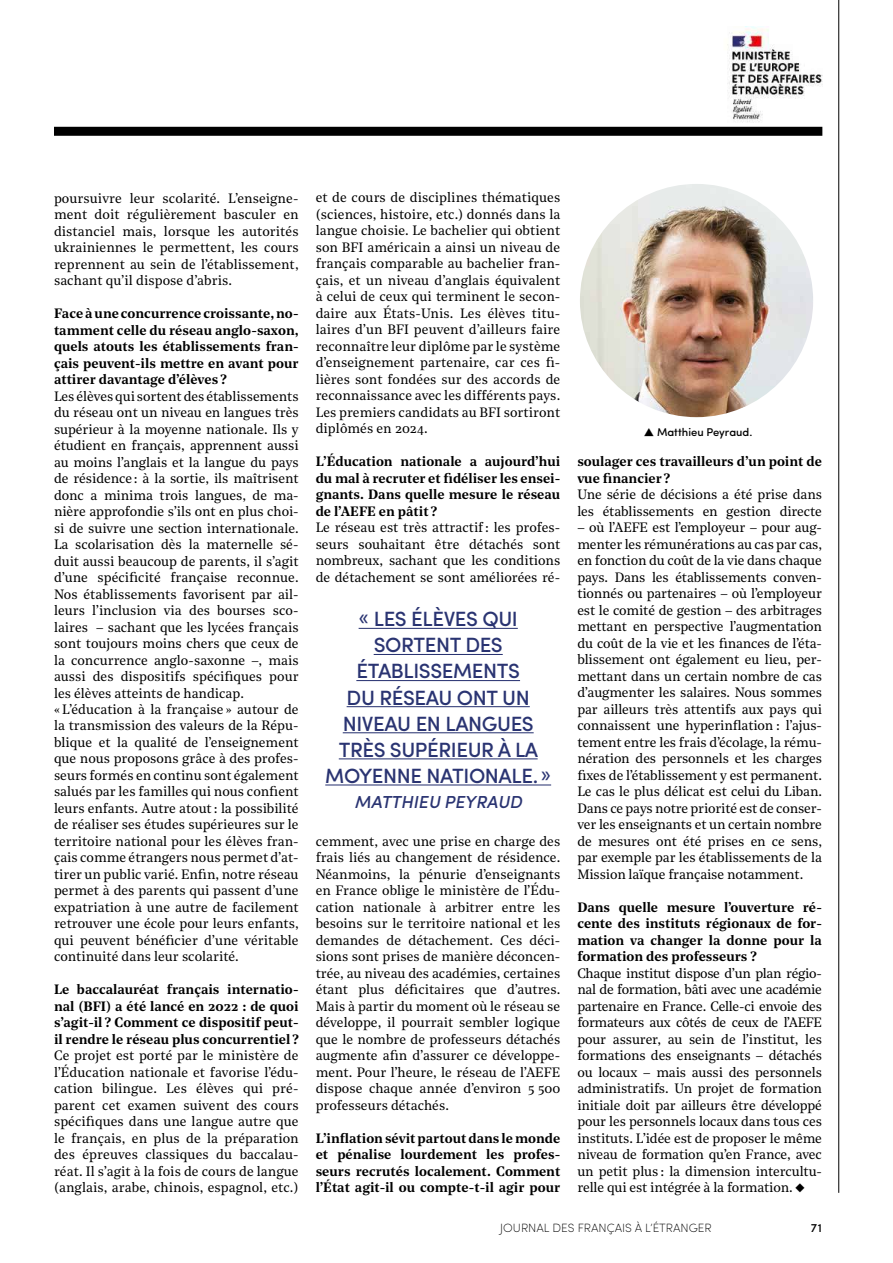
<style>
.page{position:relative;width:893px;height:1263px;background:#fff}
.page>*{position:absolute;margin:0;border:0;box-sizing:border-box;transform-origin:0 0}
.t1{font:500 20.7px/26.1px "Sofia Pro";letter-spacing:-.02em;color:#2a3472;text-align:center}
.t2{font:italic 500 17.4px "Sofia Pro";color:#2a3472}
.t3{font:13.5px/16.5px "Noe Text";color:#000;text-align:justify}
.t4{font:600 13.5px/16.5px "Noe Text";color:#000;text-align:justify}
.t5{font:200 12px "Sofia Pro";color:#000}
.t6{font:500 12px "Sofia Pro";color:#000}
.t7{font:500 11.25px "Sofia Pro";color:#000}
</style>
<div class="page">
<hr style="left:838px;top:0;width:1px;height:1193px;background:#000">
<div style="left:54px;top:127px;width:768px;height:9px;background:#000"></div>
<img style="left:721px;top:27px;width:102px;height:101px">
<hr style="left:359px;top:628px;width:159px;height:1px;background:#2a3472">
<hr style="left:374px;top:654px;width:129px;height:1px;background:#2a3472">
<hr style="left:356px;top:680px;width:164px;height:1px;background:#2a3472">
<hr style="left:347px;top:706px;width:183px;height:1px;background:#2a3472">
<hr style="left:343px;top:732px;width:191px;height:1px;background:#2a3472">
<hr style="left:339px;top:758px;width:199px;height:1px;background:#2a3472">
<hr style="left:325px;top:784px;width:226px;height:1px;background:#2a3472">
<img style="left:580px;top:184px;width:233px;height:233px;border-radius:117px">
<p class="t3" style="left:54px;top:189px;width:246px">poursuivre leur scolarité. L’enseigne&shy;ment doit régulièrement basculer en distanciel mais, lorsque les autorités ukrainiennes le permettent, les cours reprennent au sein de l’établissement, sachant qu’il dispose d’abris.</p>
<p class="t4" style="left:54px;top:304px;width:246px">Face à une concurrence croissante, no&shy;tamment celle du réseau anglo-saxon, quels atouts les établissements fran&shy;çais peuvent-ils mettre en avant pour attirer davantage d’élèves ?</p>
<p class="t3" style="left:54px;top:387px;width:246px;text-align:left">Les élèves qui sortent des établissements du réseau ont un niveau en langues très supérieur à la moyenne nationale. Ils y étudient en français, apprennent aussi au moins l’anglais et la langue du pays de résidence : à la sortie, ils maîtrisent donc a minima trois langues, de ma&shy;nière approfondie s’ils ont en plus choi&shy;si de suivre une section internationale.<br>La scolarisation dès la maternelle sé&shy;duit aussi beaucoup de parents, il s’agit d’une spécificité française reconnue.<br>Nos établissements favorisent par ail&shy;leurs l’inclusion via des bourses sco&shy;laires – sachant que les lycées français sont toujours moins chers que ceux de la concurrence anglo-saxonne –, mais aussi des dispositifs spécifiques pour les élèves atteints de handicap.<br>« L’éducation à la française » autour de la transmission des valeurs de la Répu&shy;blique et la qualité de l’enseignement que nous proposons grâce à des profes&shy;seurs formés en continu sont également salués par les familles qui nous confient leurs enfants. Autre atout : la possibilité de réaliser ses études supérieures sur le territoire national pour les élèves fran&shy;çais comme étrangers nous permet d’at&shy;tirer un public varié. Enfin, notre réseau permet à des parents qui passent d’une expatriation à une autre de facilement retrouver une école pour leurs enfants, qui peuvent bénéficier d’une véritable continuité dans leur scolarité.</p>
<p class="t4" style="left:54px;top:981px;width:246px">Le baccalauréat français internatio&shy;nal (BFI) a été lancé en 2022 : de quoi s’agit-il ? Comment ce dispositif peut&shy;il rendre le réseau plus concurrentiel ?</p>
<p class="t3" style="left:54px;top:1047px;width:246px">Ce projet est porté par le ministère de l’Éducation nationale et favorise l’édu&shy;cation bilingue. Les élèves qui pré&shy;parent cet examen suivent des cours spécifiques dans une langue autre que le français, en plus de la préparation des épreuves classiques du baccalau&shy;réat. Il s’agit à la fois de cours de langue (anglais, arabe, chinois, espagnol, etc.)</p>
<p class="t3" style="left:316px;top:189px;width:246px">et de cours de disciplines thématiques (sciences, histoire, etc.) donnés dans la langue choisie. Le bachelier qui obtient son BFI américain a ainsi un niveau de français comparable au bachelier fran&shy;çais, et un niveau d’anglais équivalent à celui de ceux qui terminent le secon&shy;daire aux États-Unis. Les élèves titu&shy;laires d’un BFI peuvent d’ailleurs faire reconnaître leur diplôme par le système d’enseignement partenaire, car ces fi&shy;lières sont fondées sur des accords de reconnaissance avec les différents pays.<br>Les premiers candidats au BFI sortiront diplômés en 2024.</p>
<p class="t4" style="left:316px;top:453px;width:246px">L’Éducation nationale a aujourd’hui du mal à recruter et fidéliser les ensei&shy;gnants. Dans quelle mesure le réseau de l’AEFE en pâtit ?</p>
<p class="t3" style="left:316px;top:519px;width:246px">Le réseau est très attractif : les profes&shy;seurs souhaitant être détachés sont nombreux, sachant que les conditions de détachement se sont améliorées ré-</p>
<h1 class="t1" style="left:325px;top:604px;width:227px">« LES ÉLÈVES QUI<br>SORTENT DES<br>ÉTABLISSEMENTS<br>DU RÉSEAU ONT UN<br>NIVEAU EN LANGUES<br>TRÈS SUPÉRIEUR À LA<br>MOYENNE NATIONALE.»</h1>
<p class="t2" style="left:355px;top:789px;width:169px">MATTHIEU PEYRAUD</p>
<p class="t3" style="left:316px;top:832px;width:246px">cemment, avec une prise en charge des frais liés au changement de résidence.<br>Néanmoins, la pénurie d’enseignants en France oblige le ministère de l’Édu&shy;cation nationale à arbitrer entre les besoins sur le territoire national et les demandes de détachement. Ces déci&shy;sions sont prises de manière déconcen&shy;trée, au niveau des académies, certaines étant plus déficitaires que d’autres.<br>Mais à partir du moment où le réseau se développe, il pourrait sembler logique que le nombre de professeurs détachés augmente afin d’assurer ce développe&shy;ment. Pour l’heure, le réseau de l’AEFE dispose chaque année d’environ 5 500 professeurs détachés.</p>
<p class="t4" style="left:316px;top:1129px;width:246px">L’inflation sévit partout dans le monde et pénalise lourdement les profes&shy;seurs recrutés localement. Comment l’État agit-il ou compte-t-il agir pour</p>
<p class="t7" style="left:657px;top:423px;width:97px">Matthieu Peyraud.</p>
<p class="t4" style="left:577px;top:452px;width:246px">soulager ces travailleurs d’un point de vue financier ?</p>
<p class="t3" style="left:577px;top:485px;width:246px">Une série de décisions a été prise dans les établissements en gestion directe</p>
<p class="t3" style="left:577px;top:518px;width:246px">– où l’AEFE est l’employeur – pour aug&shy;menter les rémunérations au cas par cas, en fonction du coût de la vie dans chaque pays. Dans les établissements conven&shy;tionnés ou partenaires – où l’employeur est le comité de gestion – des arbitrages mettant en perspective l’augmentation du coût de la vie et les finances de l’éta&shy;blissement ont également eu lieu, per&shy;mettant dans un certain nombre de cas d’augmenter les salaires. Nous sommes par ailleurs très attentifs aux pays qui connaissent une hyperinflation : l’ajus&shy;tement entre les frais d’écolage, la rému&shy;nération des personnels et les charges fixes de l’établissement y est permanent.<br>Le cas le plus délicat est celui du Liban.<br>Dans ce pays notre priorité est de conser&shy;ver les enseignants et un certain nombre de mesures ont été prises en ce sens, par exemple par les établissements de la Mission laïque française notamment.</p>
<p class="t4" style="left:577px;top:898px;width:246px">Dans quelle mesure l’ouverture ré&shy;cente des instituts régionaux de for&shy;mation va changer la donne pour la formation des professeurs ?</p>
<p class="t3" style="left:577px;top:964px;width:246px">Chaque institut dispose d’un plan régio&shy;nal de formation, bâti avec une académie partenaire en France. Celle-ci envoie des formateurs aux côtés de ceux de l’AEFE pour assurer, au sein de l’institut, les formations des enseignants – détachés ou locaux – mais aussi des personnels administratifs. Un projet de formation initiale doit par ailleurs être développé pour les personnels locaux dans tous ces instituts. L’idée est de proposer le même niveau de formation qu’en France, avec un petit plus : la dimension intercultu&shy;relle qui est intégrée à la formation.</p>
<p class="t5" style="left:500px;top:1220px;width:213px">JOURNAL DES FRANÇAIS À L’ÉTRANGER</p>
<p class="t6" style="left:811px;top:1219px;width:13px">71</p>
</div>
